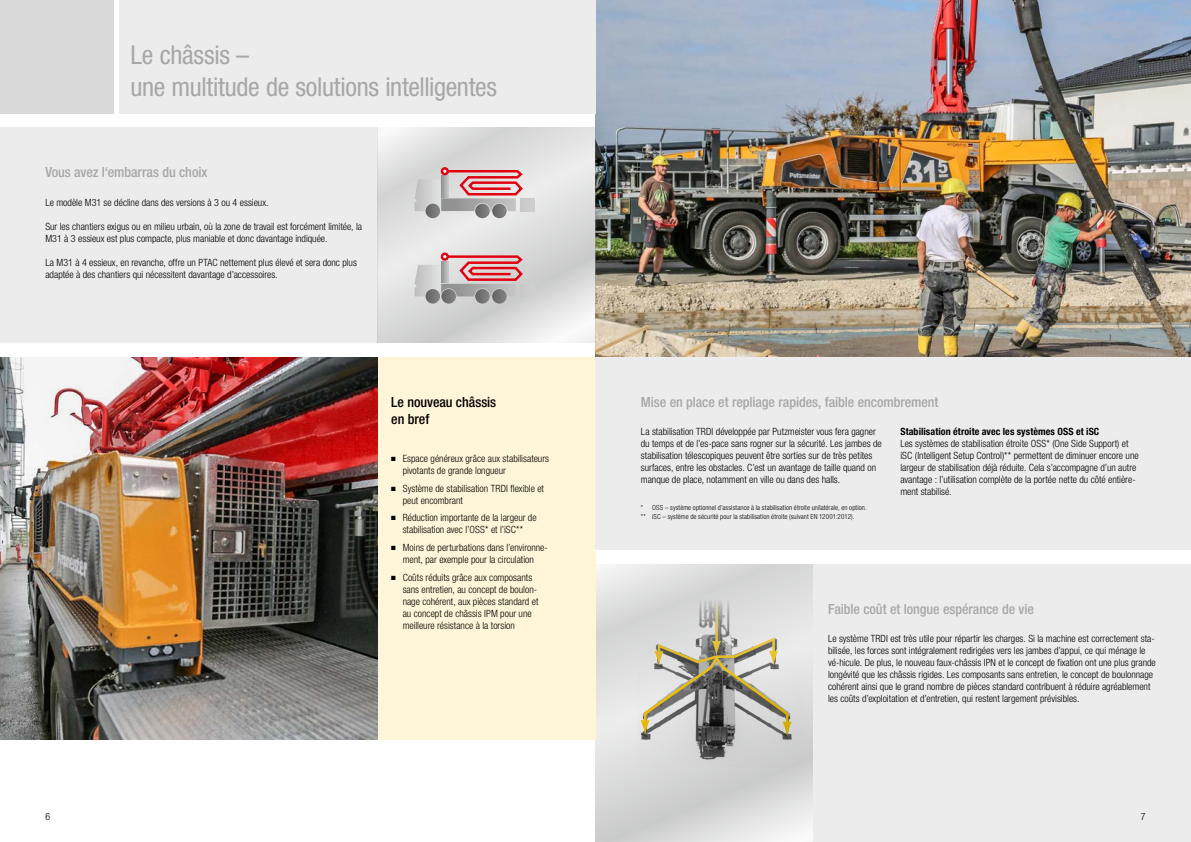
<style>
.page{position:relative;width:1191px;height:842px;background:#fff}
.page>*{position:absolute;margin:0;border:0;box-sizing:border-box;transform-origin:0 0}
.t1{font:condensed 26px/32.5px "Helvetica Neue LT Pro";letter-spacing:-.015em;color:#a7a7a8}
.t2{font:500 condensed 14px "Helvetica Neue LT Pro";letter-spacing:-.005em;color:#a7a7a8}
.t3{font:500 condensed 14px/17.5px "Helvetica Neue LT Pro";letter-spacing:-.005em;color:#000}
.t4{font:300 condensed 10px/12px "Helvetica Neue LT Pro";color:#000}
.t5{font:700 condensed 10px "Helvetica Neue LT Pro";letter-spacing:.005em;color:#000}
.t6{font:300 condensed 7px/9px "Helvetica Neue LT Pro";letter-spacing:.015em;color:#000}
</style>
<div class="page">
<svg style="left:595px;top:564px;width:219px;height:278px;background:#dbdbdb"></svg>
<div style="left:377px;top:357px;width:218px;height:383px;background:#fff5d8"></div>
<div style="left:814px;top:564px;width:377px;height:278px;background:#ececed"></div>
<img style="left:595px;top:0;width:596px;height:357px">
<div style="left:119px;top:0;width:476px;height:113px;background:#ececed"></div>
<div style="left:0;top:0;width:113px;height:113px;background:#dadada"></div>
<div style="left:0;top:128px;width:377px;height:215px;background:#ececed"></div>
<div style="left:595px;top:357px;width:596px;height:193px;background:#ececed"></div>
<img style="left:0;top:357px;width:377px;height:383px">
<img style="left:638px;top:599px;width:164px;height:167px">
<hr style="left:715px;top:599px;width:3px;height:45px;background:#fc0">
<svg style="left:640px;top:635px;width:151px;height:102px;background:#b3b0a4"></svg>
<svg style="left:377px;top:128px;width:218px;height:215px;background:#dedfdf"></svg>
<svg style="left:425px;top:204px;width:15px;height:14px"></svg>
<svg style="left:492px;top:204px;width:15px;height:14px"></svg>
<div style="left:441px;top:167px;width:8px;height:8px;border:2px solid #e3000f;border-radius:50%"></div>
<svg style="left:475px;top:204px;width:15px;height:14px"></svg>
<svg style="left:414px;top:168px;width:120px;height:43px;background:#ceabae"></svg>
<svg style="left:425px;top:289px;width:15px;height:15px"></svg>
<svg style="left:492px;top:289px;width:15px;height:15px"></svg>
<div style="left:441px;top:252px;width:8px;height:9px;border:2px solid #e3000f;border-radius:50%"></div>
<svg style="left:475px;top:289px;width:15px;height:15px"></svg>
<svg style="left:441px;top:289px;width:15px;height:15px"></svg>
<svg style="left:414px;top:254px;width:120px;height:42px;background:#cba8aa"></svg>
<h1 class="t1" style="left:130px;top:38px;width:368px">Le châssis –<br>une multitude de solutions intelligentes</h1>
<h2 class="t2" style="left:45px;top:164px;width:164px">Vous avez l‘embarras du choix</h2>
<p class="t4" style="left:45px;top:196px;width:225px">Le modèle M31 se décline dans des versions à 3 ou 4 essieux.</p>
<p class="t4" style="left:45px;top:220px;width:318px">Sur les chantiers exigus ou en milieu urbain, où la zone de travail est forcément limitée, la<br>M31 à 3 essieux est plus compacte, plus maniable et donc davantage indiquée.</p>
<p class="t4" style="left:45px;top:256px;width:313px">La M31 à 4 essieux, en revanche, offre un PTAC nettement plus élevé et sera donc plus adaptée à des chantiers qui nécessitent davantage d’accessoires.</p>
<h2 class="t3" style="left:391px;top:393px;width:106px">Le nouveau châssis en bref</h2>
<p class="t4" style="left:403px;top:452px;width:148px;text-indent:-11px">■ Espace généreux grâce aux stabilisateurs pivotants de grande longueur</p>
<p class="t4" style="left:403px;top:482px;width:143px;text-indent:-11px">■ Système de stabilisation TRDI flexible et peut encombrant</p>
<p class="t4" style="left:391px;top:512px;width:147px;text-align:center">■ Réduction importante de la largeur de stabilisation avec l’OSS* et l’iSC**</p>
<p class="t4" style="left:391px;top:541px;width:158px;text-align:center">■ Moins de perturbations dans l’environne&shy;ment, par exemple pour la circulation</p>
<p class="t4" style="left:403px;top:571px;width:137px;text-indent:-11px">■ Coûts réduits grâce aux composants sans entretien, au concept de boulon&shy;nage cohérent, aux pièces standard et au concept de châssis IPM pour une meilleure résistance à la torsion</p>
<h2 class="t2" style="left:641px;top:394px;width:299px">Mise en place et repliage rapides, faible encombrement</h2>
<p class="t4" style="left:641px;top:426px;width:242px">La stabilisation TRDI développée par Putzmeister vous fera gagner du temps et de l’es-pace sans rogner sur la sécurité. Les jambes de stabilisation télescopiques peuvent être sorties sur de très petites surfaces, entre les obstacles. C’est un avantage de taille quand on manque de place, notamment en ville ou dans des halls.</p>
<p class="t5" style="left:900px;top:426px;width:200px">Stabilisation étroite avec les systèmes OSS et iSC</p>
<p class="t4" style="left:900px;top:438px;width:240px">Les systèmes de stabilisation étroite OSS* (One Side Support) et iSC (Intelligent Setup Control)** permettent de diminuer encore une largeur de stabilisation déjà réduite. Cela s’accompagne d’un autre avantage : l’utilisation complète de la portée nette du côté entière&shy;ment stabilisé.</p>
<p class="t6" style="left:641px;top:503px;width:227px">* OSS – système optionnel d’assistance à la stabilisation étroite unilatérale, en option. ** iSC – système de sécurité pour la stabilisation étroite (suivant EN 12001:2012).</p>
<h2 class="t2" style="left:828px;top:600px;width:207px">Faible coût et longue espérance de vie</h2>
<p class="t4" style="left:828px;top:633px;width:329px">Le système TRDI est très utile pour répartir les charges. Si la machine est correctement sta&shy;bilisée, les forces sont intégralement redirigées vers les jambes d’appui, ce qui ménage le vé-hicule. De plus, le nouveau faux-châssis IPN et le concept de fixation ont une plus grande longévité que les châssis rigides. Les composants sans entretien, le concept de boulonnage cohérent ainsi que le grand nombre de pièces standard contribuent à réduire agréablement les coûts d’exploitation et d’entretien, qui restent largement prévisibles.</p>
<p class="t4" style="left:45px;top:810px;width:6px">6</p>
<p class="t4" style="left:1140px;top:810px;width:6px">7</p>
</div>
